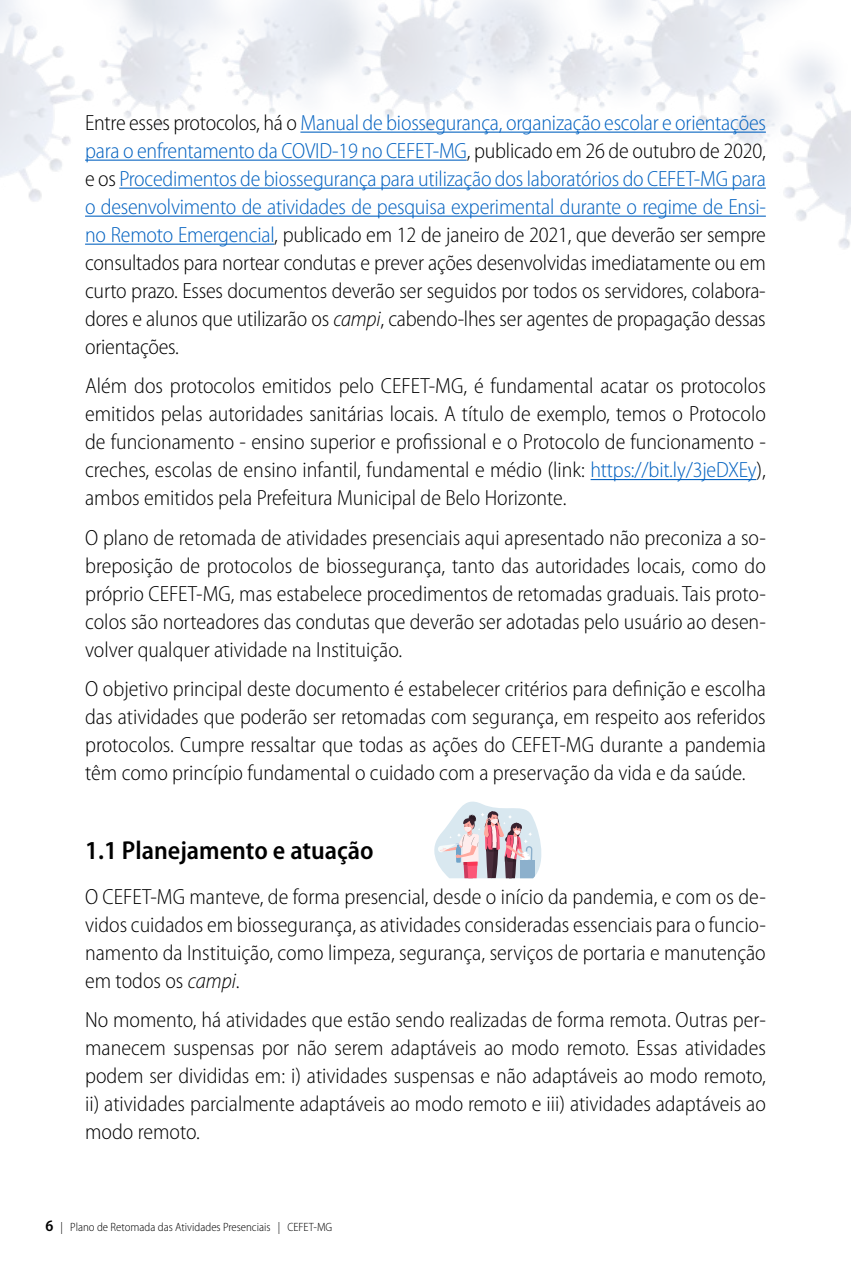
<style>
.page{position:relative;width:851px;height:1276px;background:#fff}
.page>*{position:absolute;margin:0;border:0;box-sizing:border-box;transform-origin:0 0}
.t1{font:600 semi-condensed 26px "Myriad Pro";color:#000}
.t2{font:300 semi-condensed 22px/28px "Myriad Pro";color:#000;text-align:justify}
.t3{font:300 semi-condensed 12px "Myriad Pro";color:#000}
.s1{color:#0563c1}
.s2{font-style:italic}
.s3{font-weight:600;font-size:16px}
</style>
<div class="page">
<img style="left:0;top:0;width:849px;height:879px">
<hr style="left:300px;top:132px;width:465px;height:1px;background:#0563c1">
<hr style="left:85px;top:160px;width:381px;height:1px;background:#0563c1">
<hr style="left:119px;top:188px;width:646px;height:1px;background:#0563c1">
<hr style="left:85px;top:216px;width:680px;height:1px;background:#0563c1">
<hr style="left:85px;top:244px;width:189px;height:1px;background:#0563c1">
<hr style="left:590px;top:479px;width:166px;height:1px;background:#0563c1">
<svg style="left:427px;top:794px;width:122px;height:84px"></svg>
<p class="t2" style="left:85px;top:108px;width:682px">Entre esses protocolos, há o <span class="s1">Manual de biossegurança, organização escolar e orientações para o enfrentamento da COVID-19 no CEFET-MG</span>, publicado em 26 de outubro de 2020, e os <span class="s1">Procedimentos de biossegurança para utilização dos laboratórios do CEFET-MG para o desenvolvimento de atividades de pesquisa experimental durante o regime de Ensi&shy;no Remoto Emergencial</span>, publicado em 12 de janeiro de 2021, que deverão ser sempre consultados para nortear condutas e prever ações desenvolvidas imediatamente ou em curto prazo. Esses documentos deverão ser seguidos por todos os servidores, colabora&shy;dores e alunos que utilizarão os <span class="s2">campi</span>, cabendo-lhes ser agentes de propagação dessas orientações.</p>
<p class="t2" style="left:85px;top:372px;width:682px">Além dos protocolos emitidos pelo CEFET-MG, é fundamental acatar os protocolos emitidos pelas autoridades sanitárias locais. A título de exemplo, temos o Protocolo de funcionamento - ensino superior e profissional e o Protocolo de funcionamento - creches, escolas de ensino infantil, fundamental e médio (link: <span class="s1">https://bit.ly/3jeDXEy</span>), ambos emitidos pela Prefeitura Municipal de Belo Horizonte.</p>
<p class="t2" style="left:85px;top:523px;width:682px">O plano de retomada de atividades presenciais aqui apresentado não preconiza a so&shy;breposição de protocolos de biossegurança, tanto das autoridades locais, como do próprio CEFET-MG, mas estabelece procedimentos de retomadas graduais. Tais proto&shy;colos são norteadores das condutas que deverão ser adotadas pelo usuário ao desen&shy;volver qualquer atividade na Instituição.</p>
<p class="t2" style="left:85px;top:675px;width:682px">O objetivo principal deste documento é estabelecer critérios para definição e escolha das atividades que poderão ser retomadas com segurança, em respeito aos referidos protocolos. Cumpre ressaltar que todas as ações do CEFET-MG durante a pandemia têm como princípio fundamental o cuidado com a preservação da vida e da saúde.</p>
<p class="t1" style="left:85px;top:834px;width:290px">1.1 Planejamento e atuação</p>
<p class="t2" style="left:85px;top:882px;width:682px">O CEFET-MG manteve, de forma presencial, desde o início da pandemia, e com os de&shy;vidos cuidados em biossegurança, as atividades consideradas essenciais para o funcio&shy;namento da Instituição, como limpeza, segurança, serviços de portaria e manutenção em todos os <span class="s2">campi</span>.</p>
<p class="t2" style="left:85px;top:1005px;width:682px">No momento, há atividades que estão sendo realizadas de forma remota. Outras per&shy;manecem suspensas por não serem adaptáveis ao modo remoto. Essas atividades podem ser divididas em: i) atividades suspensas e não adaptáveis ao modo remoto, ii) atividades parcialmente adaptáveis ao modo remoto e iii) atividades adaptáveis ao modo remoto.</p>
<p class="t3" style="left:45px;top:1220px;width:288px"><span class="s3">6</span> | Plano de Retomada das Atividades Presenciais | CEFET-MG</p>
</div>
